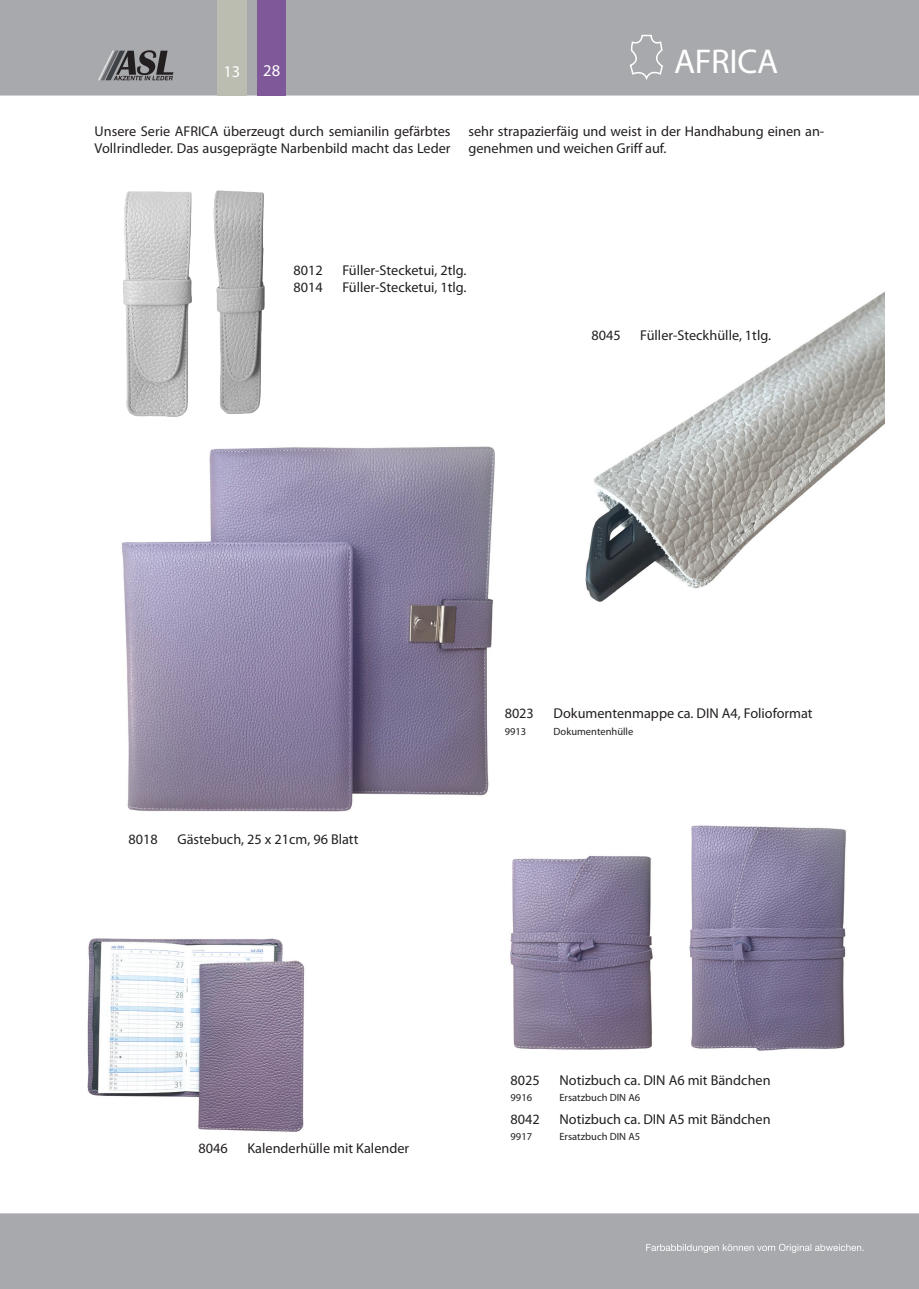
<style>
.page{position:relative;width:919px;height:1289px;background:#fff}
.page>*{position:absolute;margin:0;border:0;box-sizing:border-box;transform-origin:0 0}
.t1{font:34.5px "Myriad Pro";letter-spacing:.035em;color:#fff}
.t2{font:16.5px "Myriad Pro";color:#fff}
.t3{font:14.25px/16.5px "Myriad Pro";color:#231f20}
.t4{font:10.5px "Myriad Pro";color:#231f20}
</style>
<div class="page">
<div style="left:0;top:0;width:918px;height:1288px;background:#a8a9ad"></div>
<svg style="left:646px;top:1243px;width:217px;height:9px"></svg>
<svg style="left:98px;top:50px;width:75px;height:30px"></svg>
<div style="left:0;top:96px;width:918px;height:1117px;background:#fff"></div>
<div style="left:217px;top:1px;width:30px;height:95px;background:#babdb0"></div>
<svg style="left:629px;top:34px;width:34px;height:46px"></svg>
<img style="left:118px;top:163px;width:88px;height:262px">
<img style="left:118px;top:425px;width:380px;height:399px">
<img style="left:492px;top:836px;width:177px;height:232px">
<img style="left:669px;top:819px;width:200px;height:254px">
<div style="left:257px;top:0;width:29px;height:96px;background:#7e5899"></div>
<img style="left:207px;top:178px;width:78px;height:246px">
<img style="left:59px;top:927px;width:266px;height:211px">
<img style="left:556px;top:275px;width:328px;height:339px">
<p class="t2" style="left:223px;top:61px;width:18px">13</p>
<p class="t2" style="left:263px;top:60px;width:18px">28</p>
<h1 class="t1" style="left:674px;top:40px;width:84px">africa</h1>
<h1 class="t1" style="left:627px;top:47px;width:216px">Lorem ipsum</h1>
<p class="t3" style="left:95px;top:123px;width:357px">Unsere Serie AFRICA überzeugt durch semianilin gefärbtes<br>Vollrindleder. Das ausgeprägte Narbenbild macht das Leder</p>
<p class="t3" style="left:468px;top:123px;width:357px">sehr strapazierfäig und weist in der Handhabung einen an&shy;genehmen und weichen Griff auf.</p>
<p class="t3" style="left:293px;top:262px;width:31px">8012</p>
<p class="t3" style="left:342px;top:262px;width:126px">Füller-Stecketui, 2tlg.</p>
<p class="t3" style="left:293px;top:279px;width:31px">8014</p>
<p class="t3" style="left:342px;top:279px;width:126px">Füller-Stecketui, 1tlg.</p>
<p class="t3" style="left:591px;top:326px;width:31px">8045</p>
<p class="t3" style="left:640px;top:326px;width:132px">Füller-Steckhülle, 1tlg.</p>
<p class="t3" style="left:128px;top:830px;width:31px">8018</p>
<p class="t3" style="left:177px;top:830px;width:182px">Gästebuch, 25 x 21cm, 96 Blatt</p>
<p class="t3" style="left:198px;top:1139px;width:31px">8046</p>
<p class="t3" style="left:247px;top:1139px;width:163px">Kalenderhülle mit Kalender</p>
<p class="t3" style="left:504px;top:705px;width:31px">8023</p>
<p class="t3" style="left:553px;top:705px;width:260px">Dokumentenmappe ca. DIN A4, Folioformat</p>
<p class="t4" style="left:504px;top:725px;width:23px">9913</p>
<p class="t4" style="left:553px;top:725px;width:81px">Dokumentenhülle</p>
<p class="t3" style="left:510px;top:1071px;width:31px">8025</p>
<p class="t3" style="left:559px;top:1071px;width:213px">Notizbuch ca. DIN A6 mit Bändchen</p>
<p class="t4" style="left:510px;top:1091px;width:39px">9916 E</p>
<p class="t4" style="left:564px;top:1091px;width:77px">rsatzbuch DIN A6</p>
<p class="t3" style="left:510px;top:1110px;width:31px">8042</p>
<p class="t3" style="left:559px;top:1110px;width:213px">Notizbuch ca. DIN A5 mit Bändchen</p>
<p class="t4" style="left:510px;top:1130px;width:39px">9917 E</p>
<p class="t4" style="left:564px;top:1130px;width:77px">rsatzbuch DIN A5</p>
</div>
